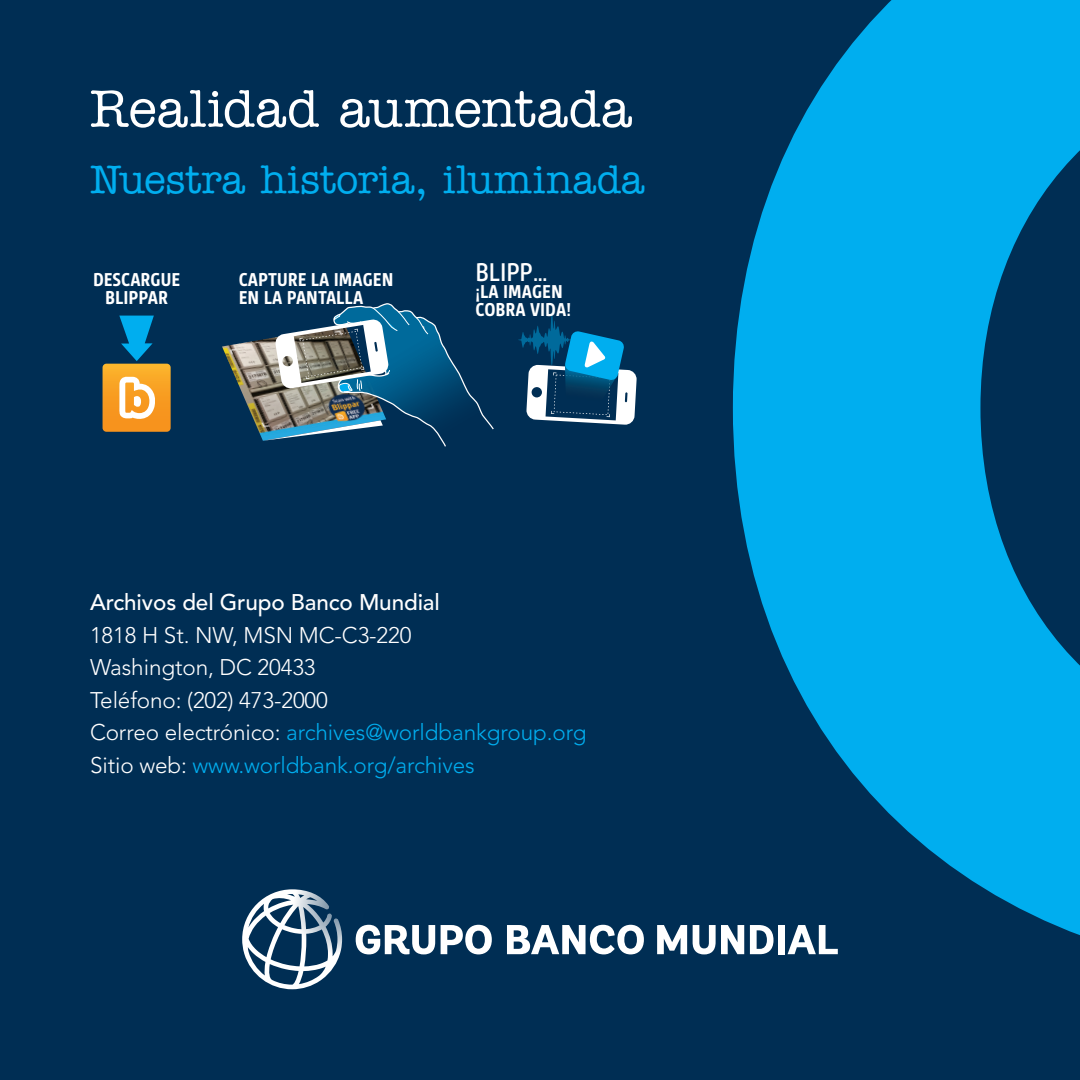
<style>
.page{position:relative;width:1080px;height:1080px;background:#002e54}
.page>*{position:absolute;margin:0;border:0;box-sizing:border-box;transform-origin:0 0}
.t1{font:500 52.5px "American Typewriter Std";letter-spacing:.01em;color:#fff}
.h1_second_line{font:500 40px "American Typewriter Std";letter-spacing:-.005em;color:#00aeef}
.t2{font:500 27.5px "Gesta Condensed W01";color:#fff}
.t3{font:300 22.5px "Avenir LT Std";letter-spacing:-.005em;color:#00aeef}
.t4{font:300 22.5px "Avenir LT Std";letter-spacing:-.005em;color:#fff}
.t5{font:500 22.5px "Avenir LT Std";letter-spacing:-.005em;color:#fff}
.t6{font:700 20px/17.5px "Gesta Condensed W01";color:#fff}
.s1{color:#fff}
</style>
<div class="page">
<svg style="left:733px;top:0;width:347px;height:955px;fill:#00aeef"></svg>
<img style="left:222px;top:339px;width:41px;height:102px">
<svg style="left:103px;top:316px;width:68px;height:116px"></svg>
<svg style="left:263px;top:303px;width:231px;height:144px"></svg>
<svg style="left:518px;top:314px;width:119px;height:111px"></svg>
<svg style="left:356px;top:925px;width:79px;height:29px"></svg>
<svg style="left:441px;top:925px;width:51px;height:29px"></svg>
<svg style="left:507px;top:925px;width:137px;height:29px"></svg>
<svg style="left:657px;top:925px;width:30px;height:29px"></svg>
<svg style="left:693px;top:925px;width:51px;height:29px"></svg>
<svg style="left:750px;top:925px;width:24px;height:29px"></svg>
<div style="left:778px;top:925px;width:7px;height:29px;background:#fff"></div>
<svg style="left:788px;top:925px;width:50px;height:29px"></svg>
<svg style="left:242px;top:889px;width:100px;height:100px"></svg>
<p class="t1" style="left:90px;top:80px;width:544px">Realidad aumentada</p>
<p class="h1_second_line" style="left:90px;top:157px;width:556px">Nuestra historia, iluminada</p>
<p class="t6" style="left:93px;top:271px;width:89px;text-align:center">DESCARGUE<br>BLIPPAR</p>
<p class="t6" style="left:239px;top:271px;width:156px">CAPTURE LA IMAGEN<br>EN LA PANTALLA</p>
<p class="t2" style="left:476px;top:257px;width:74px">BLIPP…</p>
<p class="t6" style="left:476px;top:283px;width:97px">¡LA IMAGEN<br>COBRA VIDA!</p>
<p class="t5" style="left:90px;top:589px;width:351px">Archivos del Grupo Banco Mundial</p>
<p class="t4" style="left:90px;top:622px;width:323px">1818 H St. NW, MSN MC-C3-220</p>
<p class="t4" style="left:90px;top:654px;width:227px">Washington, DC 20433</p>
<p class="t4" style="left:90px;top:687px;width:239px">Teléfono: (202) 473-2000</p>
<p class="t3" style="left:90px;top:719px;width:498px"><span class="s1">Correo electrónico:</span> archives@worldbankgroup.org</p>
<p class="t3" style="left:90px;top:752px;width:386px"><span class="s1">Sitio web:</span> www.worldbank.org/archives</p>
</div>
